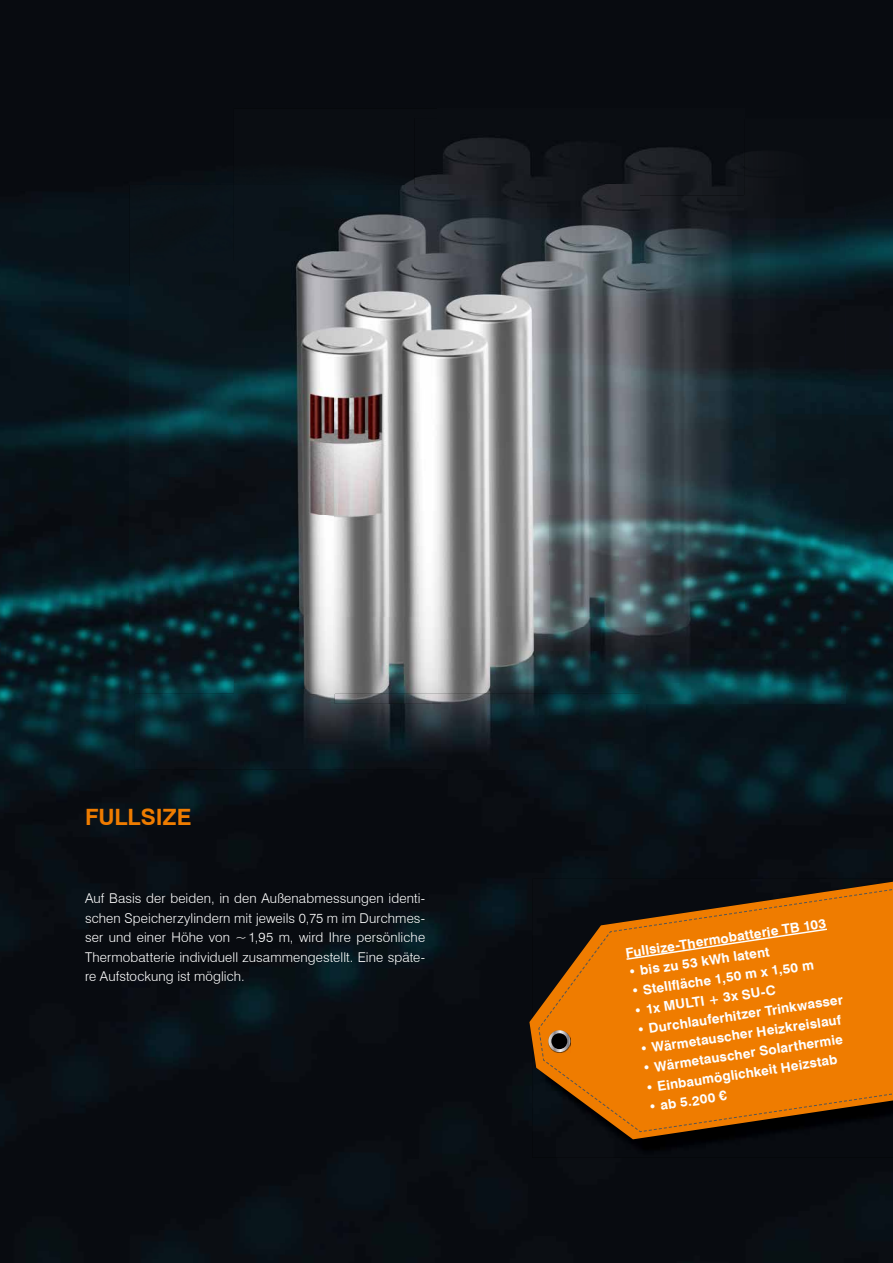
<style>
.page{position:relative;width:893px;height:1263px;background:#fff}
.page>*{position:absolute;margin:0;border:0;box-sizing:border-box;transform-origin:0 0}
.t1{font:700 22.5px "Swiss 721 BT";color:#ef7c00}
.t2{font:300 13.5px/19.5px "Swiss 721 BT";letter-spacing:.01em;color:#fff;text-align:justify}
.t3{font:700 13.5px "Swiss 721 BT";color:#fff}
</style>
<div class="page">
<img style="left:0;top:0;width:893px;height:1263px">
<div style="left:234px;top:108px;width:204px;height:77px;background:#0a0d12"></div>
<div style="left:438px;top:108px;width:306px;height:10px;background:#0a0d12"></div>
<div style="left:744px;top:118px;width:149px;height:101px;background:#0a0d12"></div>
<img style="left:845px;top:219px;width:48px;height:407px">
<img style="left:415px;top:118px;width:329px;height:78px">
<div style="left:130px;top:185px;width:104px;height:101px;background:#0a131a"></div>
<img style="left:130px;top:286px;width:5px;height:407px">
<div style="left:234px;top:185px;width:181px;height:76px;background:#0b141b"></div>
<img style="left:415px;top:185px;width:225px;height:11px">
<img style="left:441px;top:626px;width:404px;height:78px">
<img style="left:744px;top:196px;width:101px;height:322px">
<img style="left:695px;top:518px;width:150px;height:108px">
<img style="left:645px;top:617px;width:50px;height:9px">
<img style="left:640px;top:196px;width:104px;height:210px">
<img style="left:645px;top:406px;width:99px;height:211px">
<img style="left:335px;top:196px;width:305px;height:65px">
<img style="left:135px;top:693px;width:306px;height:77px">
<img style="left:441px;top:704px;width:204px;height:66px">
<img style="left:135px;top:261px;width:100px;height:432px">
<img style="left:235px;top:617px;width:405px;height:76px">
<img style="left:234px;top:261px;width:411px;height:356px">
<svg style="left:640px;top:617px;width:5px;height:9px"></svg>
<img style="left:415px;top:617px;width:225px;height:9px">
<img style="left:532px;top:879px;width:361px;height:278px">
<svg style="left:529px;top:882px;width:364px;height:257px;background:#23180e"></svg>
<svg style="left:538px;top:889px;width:354px;height:243px;background:#c36704"></svg>
<h1 class="t1" style="left:85px;top:803px;width:108px">FULLSIZE</h1>
<p class="t2" style="left:85px;top:889px;width:342px">Auf Basis der beiden, in den Außenabmessungen identi&shy;schen Speicherzylindern mit jeweils 0,75 m im Durchmes&shy;ser und einer Höhe von ~ 1,95 m, wird Ihre persönliche Thermobatterie individuell zusammengestellt. Eine späte&shy;re Aufstockung ist möglich.</p>
<p class="t3" style="left:624px;top:946px;width:204px;rotate:-9deg">Fullsize-Thermobatterie TB 103</p>
<p class="t3" style="left:627px;top:965px;width:144px;rotate:-9deg">• bis zu 53 kWh latent</p>
<p class="t3" style="left:630px;top:984px;width:186px;rotate:-9deg">• Stellfläche 1,50 m x 1,50 m</p>
<p class="t3" style="left:633px;top:1003px;width:145px;rotate:-9deg">• 1x MULTI + 3x SU-C</p>
<p class="t3" style="left:636px;top:1023px;width:209px;rotate:-9deg">• Durchlauferhitzer Trinkwasser</p>
<p class="t3" style="left:639px;top:1042px;width:205px;rotate:-9deg">• Wärmetauscher Heizkreislauf</p>
<p class="t3" style="left:642px;top:1061px;width:203px;rotate:-9deg">• Wärmetauscher Solarthermie</p>
<p class="t3" style="left:645px;top:1081px;width:195px;rotate:-9deg">• Einbaumöglichkeit Heizstab</p>
<p class="t3" style="left:647px;top:1099px;width:80px;rotate:-9deg">• ab 5.200 €</p>
</div>
